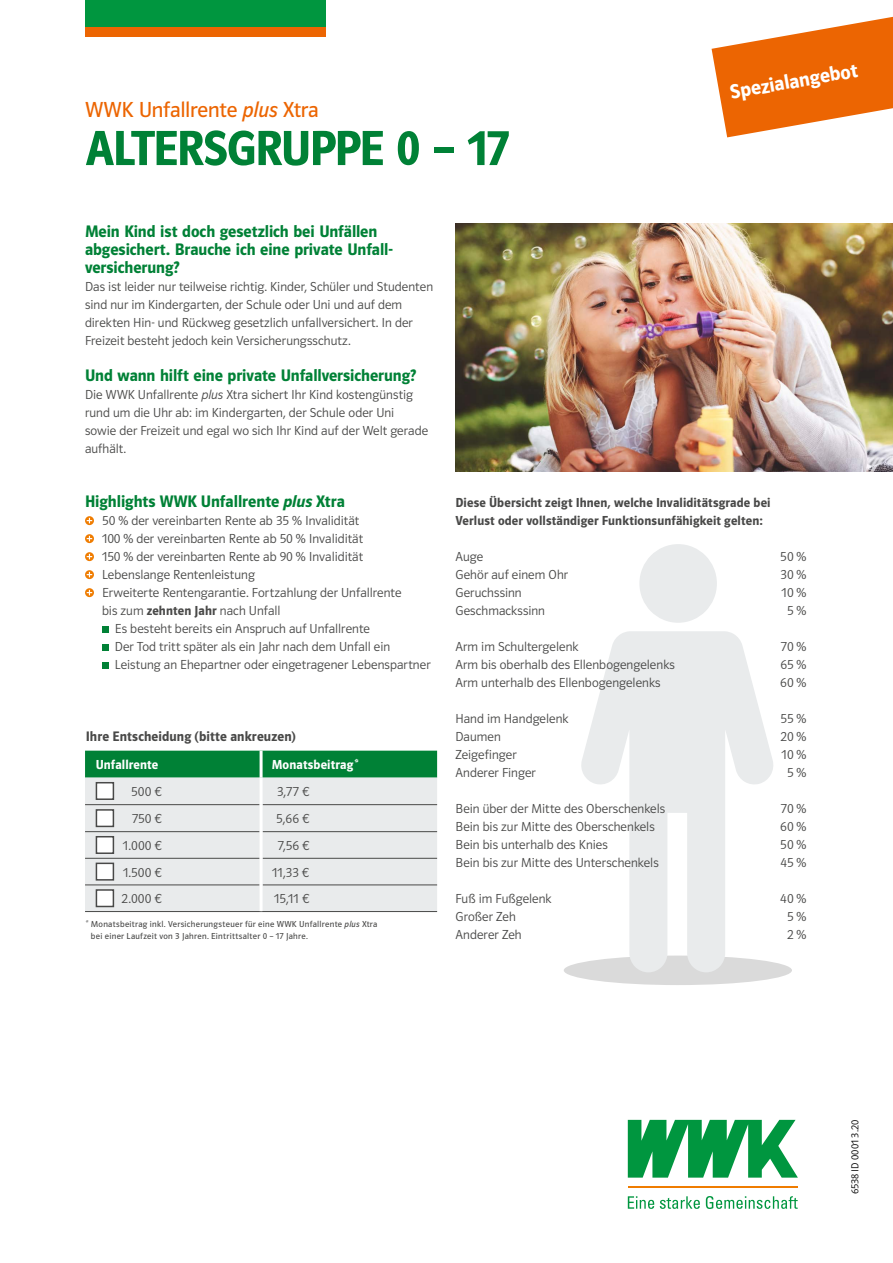
<style>
.page{position:relative;width:893px;height:1263px;background:#fff}
.page>*{position:absolute;margin:0;border:0;box-sizing:border-box;transform-origin:0 0}
.t1{font:600 51px "WWK Polo 66";letter-spacing:-.03em;color:#008136}
.t2{font:22.5px "WWK Polo 66 Buch";letter-spacing:-.01em;color:#ec6502}
.t3{font:600 21px "WWK Polo 66";color:#fff}
.t4{font:600 17.25px/18px "WWK Polo 66";letter-spacing:-.005em;color:#008136}
.t5{font:600 14.25px "WWK Polo 66";letter-spacing:.005em;color:#494948}
.t6{font:13.5px/18px "WWK Polo 66 Leicht";letter-spacing:.005em;color:#494948}
.t7{font:600 13.5px/18px "WWK Polo 66";letter-spacing:.01em;color:#494948}
.t8{font:600 13.5px "WWK Polo 66";letter-spacing:.01em;color:#fff}
.t9{font:10.5px "WWK Polo 66 Leicht";letter-spacing:.01em;color:#000}
.t10{font:9px/12px "WWK Polo 66 Buch";letter-spacing:.035em;color:#494948}
.s1{font-family:"WWK Polo 66 Buch Kursiv"}
.s2{font-family:"WWK Polo 66 Leicht Kursiv"}
.s3{font-style:italic}
.s4{font-family:"WWK Polo 66";font-weight:600}
</style>
<div class="page">
<div style="left:85px;top:0;width:240px;height:28px;background:#00963f"></div>
<div style="left:85px;top:27px;width:240px;height:9px;background:#ec6502"></div>
<svg style="left:628px;top:1120px;width:170px;height:57px"></svg>
<hr style="left:628px;top:1186px;width:170px;height:2px;background:#ef7c00">
<svg style="left:628px;top:1196px;width:26px;height:13px"></svg>
<svg style="left:660px;top:1196px;width:40px;height:13px"></svg>
<svg style="left:706px;top:1196px;width:92px;height:13px"></svg>
<div style="left:85px;top:751px;width:352px;height:27px;background:#008136"></div>
<div style="left:85px;top:778px;width:352px;height:133px;background:#e9ebec"></div>
<hr style="left:85px;top:804px;width:175px;height:1px;background:#494948">
<hr style="left:85px;top:831px;width:175px;height:1px;background:#494948">
<hr style="left:85px;top:858px;width:175px;height:1px;background:#494948">
<hr style="left:85px;top:884px;width:175px;height:1px;background:#494948">
<hr style="left:85px;top:911px;width:176px;height:1px;background:#494948">
<hr style="left:263px;top:804px;width:174px;height:1px;background:#494948">
<hr style="left:263px;top:831px;width:174px;height:1px;background:#494948">
<hr style="left:263px;top:858px;width:174px;height:1px;background:#494948">
<hr style="left:263px;top:884px;width:174px;height:1px;background:#494948">
<hr style="left:261px;top:911px;width:176px;height:1px;background:#494948">
<hr style="left:260px;top:751px;width:3px;height:27px;background:#fff">
<hr style="left:260px;top:778px;width:3px;height:27px;background:#fff">
<hr style="left:260px;top:805px;width:3px;height:27px;background:#fff">
<hr style="left:260px;top:832px;width:3px;height:26px;background:#fff">
<hr style="left:260px;top:858px;width:3px;height:27px;background:#fff">
<hr style="left:260px;top:885px;width:3px;height:26px;background:#fff">
<div style="left:96px;top:782px;width:18px;height:18px;background:#fff;border:2px solid #494948"></div>
<div style="left:96px;top:809px;width:18px;height:18px;background:#fff;border:2px solid #494948"></div>
<div style="left:96px;top:836px;width:18px;height:18px;background:#fff;border:2px solid #494948"></div>
<div style="left:96px;top:862px;width:18px;height:18px;background:#fff;border:2px solid #494948"></div>
<div style="left:96px;top:889px;width:18px;height:18px;background:#fff;border:2px solid #494948"></div>
<svg style="left:712px;top:17px;width:181px;height:120px"></svg>
<img style="left:455px;top:223px;width:438px;height:248px">
<svg style="left:85px;top:516px;width:9px;height:9px"></svg>
<svg style="left:85px;top:534px;width:9px;height:9px"></svg>
<svg style="left:85px;top:552px;width:9px;height:9px"></svg>
<svg style="left:85px;top:570px;width:9px;height:9px"></svg>
<svg style="left:85px;top:588px;width:9px;height:9px"></svg>
<div style="left:102px;top:626px;width:7px;height:7px;background:#008136"></div>
<div style="left:102px;top:644px;width:7px;height:7px;background:#008136"></div>
<div style="left:102px;top:662px;width:7px;height:7px;background:#008136"></div>
<div style="left:564px;top:955px;width:228px;height:30px;background:#dadada;border-radius:50%"></div>
<svg style="left:580px;top:544px;width:194px;height:428px;fill:#e9ebec"></svg>
<h2 class="t2" style="left:85px;top:98px;width:235px">WWK Unfallrente <span class="s1">plus</span> Xtra</h2>
<h1 class="t1" style="left:85px;top:120px;width:426px">ALTERSGRUPPE 0 – 17</h1>
<p class="t4" style="left:85px;top:223px;width:309px">Mein Kind ist doch gesetzlich bei Unfällen abgesichert. Brauche ich eine private Unfall&shy;versicherung?</p>
<p class="t6" style="left:85px;top:278px;width:350px">Das ist leider nur teilweise richtig. Kinder, Schüler und Studenten sind nur im Kindergarten, der Schule oder Uni und auf dem direkten Hin- und Rückweg gesetzlich unfallversichert. In der Freizeit besteht jedoch kein Versicherungsschutz.</p>
<p class="t4" style="left:85px;top:367px;width:333px">Und wann hilft eine private Unfallversicherung?</p>
<p class="t6" style="left:85px;top:386px;width:345px">Die WWK Unfallrente <span class="s2">plus</span> Xtra sichert Ihr Kind kostengünstig rund um die Uhr ab: im Kindergarten, der Schule oder Uni sowie der Freizeit und egal wo sich Ihr Kind auf der Welt gerade aufhält.</p>
<h3 class="t3" style="left:728px;top:81px;width:131px;rotate:-10deg">Spezialangebot</h3>
<p class="t4" style="left:85px;top:493px;width:261px">Highlights WWK Unfallrente <span class="s3">plus</span> Xtra</p>
<p class="t6" style="left:102px;top:512px;width:259px">50 % der vereinbarten Rente ab 35 % Invalidität</p>
<p class="t6" style="left:102px;top:530px;width:263px">100 % der vereinbarten Rente ab 50 % Invalidität</p>
<p class="t6" style="left:102px;top:547px;width:263px">150 % der vereinbarten Rente ab 90 % Invalidität</p>
<p class="t6" style="left:102px;top:566px;width:154px">Lebenslange Rentenleistung</p>
<p class="t6" style="left:102px;top:584px;width:301px">Erweiterte Rentengarantie. Fortzahlung der Unfallrente</p>
<p class="t6" style="left:102px;top:602px;width:180px">bis zum <span class="s4">zehnten Jahr</span> nach Unfall</p>
<p class="t6" style="left:115px;top:620px;width:257px">Es besteht bereits ein Anspruch auf Unfallrente</p>
<p class="t6" style="left:115px;top:638px;width:277px">Der Tod tritt später als ein Jahr nach dem Unfall ein</p>
<p class="t6" style="left:115px;top:656px;width:317px">Leistung an Ehepartner oder eingetragener Lebenspartner</p>
<p class="t5" style="left:86px;top:729px;width:211px">Ihre Entscheidung (bitte ankreuzen)</p>
<p class="t8" style="left:96px;top:757px;width:64px">Unfallrente</p>
<p class="t8" style="left:272px;top:757px;width:88px">Monatsbeitrag*</p>
<p class="t6" style="left:131px;top:783px;width:32px">500 €</p>
<p class="t6" style="left:277px;top:783px;width:34px">3,77 €</p>
<p class="t6" style="left:132px;top:810px;width:31px">750 €</p>
<p class="t6" style="left:276px;top:810px;width:34px">5,66 €</p>
<p class="t6" style="left:123px;top:837px;width:40px">1.000 €</p>
<p class="t6" style="left:278px;top:837px;width:33px">7,56 €</p>
<p class="t6" style="left:123px;top:863px;width:40px">1.500 €</p>
<p class="t6" style="left:272px;top:863px;width:39px">11,33 €</p>
<p class="t6" style="left:122px;top:890px;width:42px">2.000 €</p>
<p class="t6" style="left:274px;top:890px;width:37px">15,11 €</p>
<p class="t10" style="left:91px;top:918px;width:288px;text-indent:-5px">* Monatsbeitrag inkl. Versicherungsteuer für eine WWK Unfallrente <span class="s1">plus</span> Xtra bei einer Laufzeit von 3 Jahren. Eintrittsalter 0 – 17 Jahre.</p>
<p class="t7" style="left:455px;top:494px;width:317px">Diese Übersicht zeigt Ihnen, welche Invaliditätsgrade bei<br>Verlust oder vollständiger Funktionsunfähigkeit gelten:</p>
<p class="t6" style="left:455px;top:548px;width:29px">Auge</p>
<p class="t6" style="left:780px;top:548px;width:28px">50 %</p>
<p class="t6" style="left:455px;top:566px;width:114px">Gehör auf einem Ohr</p>
<p class="t6" style="left:780px;top:566px;width:28px">30 %</p>
<p class="t6" style="left:455px;top:584px;width:68px">Geruchssinn</p>
<p class="t6" style="left:781px;top:584px;width:26px">10 %</p>
<p class="t6" style="left:455px;top:602px;width:91px">Geschmackssinn</p>
<p class="t6" style="left:787px;top:602px;width:21px">5 %</p>
<p class="t6" style="left:455px;top:638px;width:124px">Arm im Schultergelenk</p>
<p class="t6" style="left:781px;top:638px;width:27px">70 %</p>
<p class="t6" style="left:455px;top:656px;width:221px">Arm bis oberhalb des Ellenbogengelenks</p>
<p class="t6" style="left:780px;top:656px;width:28px">65 %</p>
<p class="t6" style="left:455px;top:674px;width:207px">Arm unterhalb des Ellenbogengelenks</p>
<p class="t6" style="left:780px;top:674px;width:28px">60 %</p>
<p class="t6" style="left:455px;top:710px;width:115px">Hand im Handgelenk</p>
<p class="t6" style="left:780px;top:710px;width:28px">55 %</p>
<p class="t6" style="left:455px;top:728px;width:47px">Daumen</p>
<p class="t6" style="left:780px;top:728px;width:28px">20 %</p>
<p class="t6" style="left:455px;top:746px;width:63px">Zeigefinger</p>
<p class="t6" style="left:781px;top:746px;width:26px">10 %</p>
<p class="t6" style="left:455px;top:764px;width:82px">Anderer Finger</p>
<p class="t6" style="left:787px;top:764px;width:21px">5 %</p>
<p class="t6" style="left:455px;top:800px;width:211px">Bein über der Mitte des Oberschenkels</p>
<p class="t6" style="left:781px;top:800px;width:27px">70 %</p>
<p class="t6" style="left:455px;top:818px;width:201px">Bein bis zur Mitte des Oberschenkels</p>
<p class="t6" style="left:780px;top:818px;width:28px">60 %</p>
<p class="t6" style="left:455px;top:836px;width:154px">Bein bis unterhalb des Knies</p>
<p class="t6" style="left:780px;top:836px;width:28px">50 %</p>
<p class="t6" style="left:455px;top:854px;width:205px">Bein bis zur Mitte des Unterschenkels</p>
<p class="t6" style="left:781px;top:854px;width:27px">45 %</p>
<p class="t6" style="left:455px;top:890px;width:98px">Fuß im Fußgelenk</p>
<p class="t6" style="left:780px;top:890px;width:28px">40 %</p>
<p class="t6" style="left:455px;top:908px;width:62px">Großer Zeh</p>
<p class="t6" style="left:787px;top:908px;width:21px">5 %</p>
<p class="t6" style="left:455px;top:926px;width:68px">Anderer Zeh</p>
<p class="t6" style="left:787px;top:926px;width:21px">2 %</p>
<p class="t9" style="left:849px;top:1194px;width:76px;rotate:-90deg">6538 ID 0001 3.20</p>
</div>
